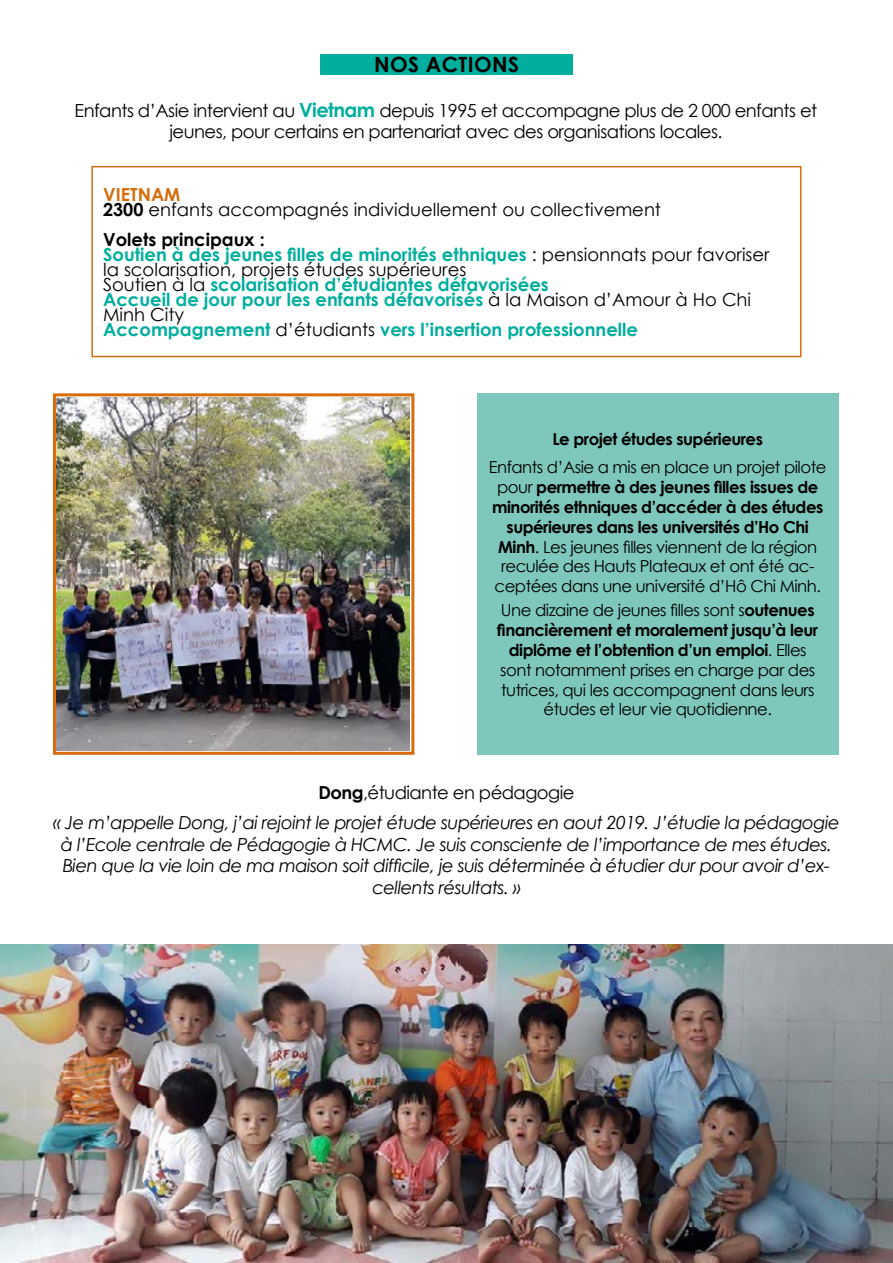
<style>
.page{position:relative;width:893px;height:1263px;background:#fff}
.page>*{position:absolute;margin:0;border:0;box-sizing:border-box;transform-origin:0 0}
.t1{font:700 21px "Century Gothic";letter-spacing:.02em;color:#000}
.t2{font:700 18px/15px "Century Gothic";color:#00ae9e}
.t3{font:italic 18px/21.6px "Century Gothic";letter-spacing:-.03em;color:#000;text-align:center}
.t4{font:18px/21.6px "Century Gothic";letter-spacing:-.03em;color:#000;text-align:center}
.t5{font:18px/15px "Century Gothic";color:#000}
.t6{font:16.5px/19.8px "Century Gothic";letter-spacing:-.03em;color:#000;text-align:center}
.t7{font:700 16.5px "Century Gothic";letter-spacing:-.03em;color:#000}
.s1{font-weight:700;font-size:19.5px;color:#00ae9e}
.s2{font-weight:700;color:#d56d0d}
.s3{font-weight:700}
.s4{color:#000}
.s5{font-weight:400;color:#000}
.s6{font-weight:700;font-style:normal}
.s7{font-style:normal}
</style>
<div class="page">
<div style="left:53px;top:393px;width:361px;height:362px;border:3px solid #d56d0d"></div>
<div style="left:477px;top:393px;width:361px;height:362px;background:#7ec7bc"></div>
<img style="left:57px;top:398px;width:353px;height:352px">
<div style="left:320px;top:54px;width:253px;height:20px;background:#00ae9e"></div>
<div style="left:91px;top:166px;width:710px;height:191px;border:2px solid #d56d0d"></div>
<img style="left:0;top:944px;width:893px;height:319px">
<p class="t1" style="left:374px;top:49px;width:146px">NOS ACTIONS</p>
<p class="t4" style="left:75px;top:99px;width:744px">Enfants d’Asie intervient au <span class="s1">Vietnam</span> depuis 1995 et accompagne plus de 2 000 enfants et jeunes, pour certains en partenariat avec des organisations locales.</p>
<p class="t5" style="left:103px;top:187px;width:559px"><span class="s2">VIETNAM<br></span><span class="s3">2300</span> enfants accompagnés individuellement ou collectivement</p>
<p class="t2" style="left:103px;top:231px;width:668px"><span class="s4">Volets principaux :<br></span>Soutien à des jeunes filles de minorités ethniques <span class="s5">: pensionnats pour favoriser la scolarisation, projets études supérieures<br>Soutien à la</span> scolarisation d’étudiantes défavorisées<br>Accueil de jour pour les enfants défavorisés <span class="s5">à la Maison d’Amour à Ho Chi Minh City<br></span>Accompagnement <span class="s5">d’étudiants</span> vers l’insertion professionnelle</p>
<p class="t7" style="left:552px;top:427px;width:212px">Le projet études supérieures</p>
<p class="t6" style="left:489px;top:457px;width:339px">Enfants d’Asie a mis en place un projet pilote pour <span class="s3">permettre à des jeunes filles issues de minorités ethniques d’accéder à des études supérieures dans les universités d’Ho Chi Minh</span>. Les jeunes filles viennent de la région reculée des Hauts Plateaux et ont été ac&shy;ceptées dans une université d’Hô Chi Minh.</p>
<p class="t6" style="left:497px;top:600px;width:322px">Une dizaine de jeunes filles sont s<span class="s3">outenues financièrement et moralement jusqu’à leur diplôme et l’obtention d’un emploi</span>. Elles sont notamment prises en charge par des tutrices, qui les accompagnent dans leurs études et leur vie quotidienne.</p>
<p class="t3" style="left:53px;top:777px;width:788px;line-height:30.2px"><span class="s6">Dong</span><span class="s7">,étudiante en pédagogie<br></span>« Je m’appelle Dong, j’ai rejoint le projet étude supérieures en aout 2019. J’étudie la pédagogie</p>
<p class="t3" style="left:61px;top:833px;width:773px">à l’Ecole centrale de Pédagogie à HCMC. Je suis consciente de l’importance de mes études.<br>Bien que la vie loin de ma maison soit difficile, je suis déterminée à étudier dur pour avoir d’ex&shy;cellents résultats. »</p>
</div>
